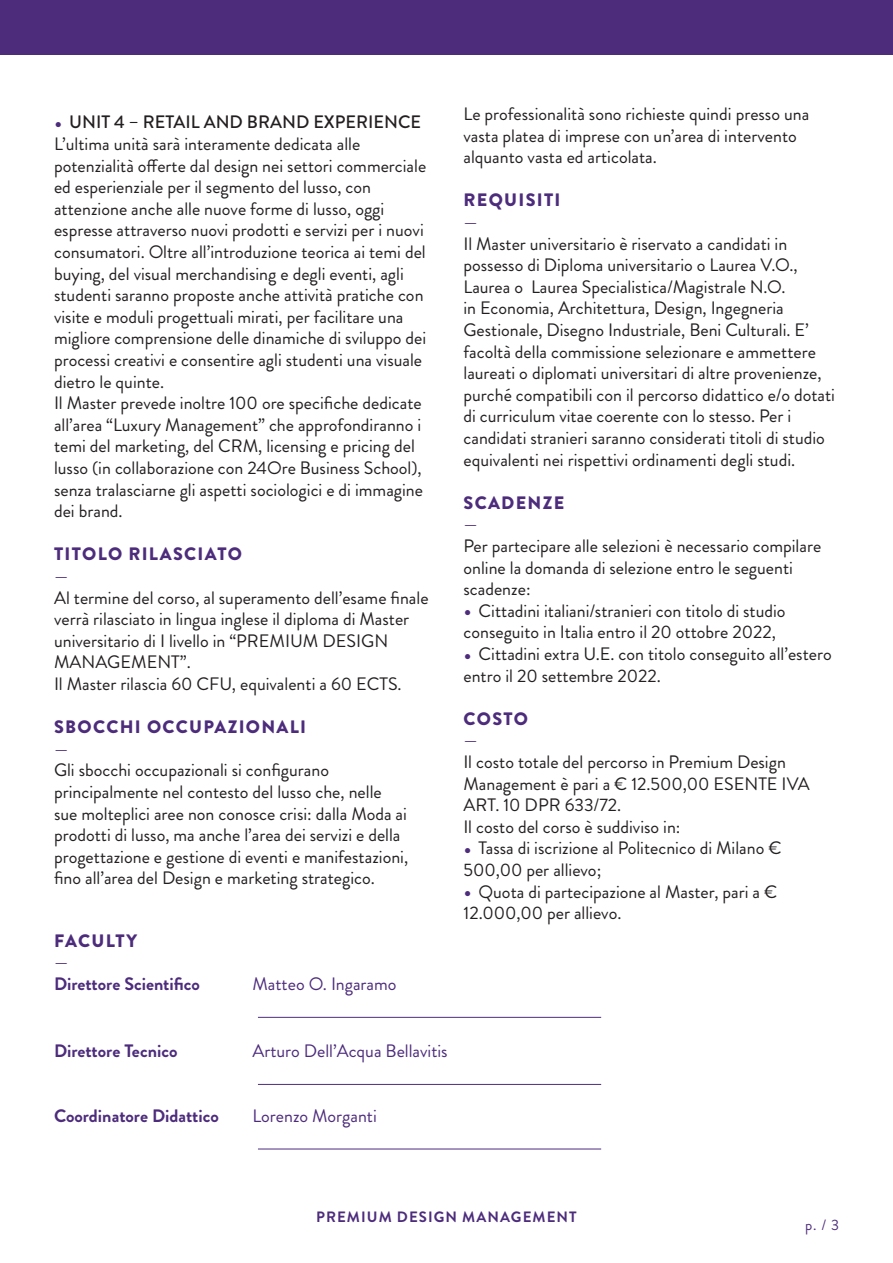
<style>
.page{position:relative;width:893px;height:1263px;background:#fff}
.page>*{position:absolute;margin:0;border:0;box-sizing:border-box;transform-origin:0 0}
.t1{font:18px/21.6px "Brandon Grotesque";color:#231f20}
.t2{font:900 18px "Brandon Grotesque";letter-spacing:.07em;color:#4d2c7c}
.t3{font:18px "Brandon Grotesque";color:#4d2c7c}
.t4{font:700 18px "Brandon Grotesque";color:#4d2c7c}
.t5{font:700 15px "Brandon Grotesque";letter-spacing:.07em;color:#4d2c7c}
.t6{font:15px "Brandon Grotesque";color:#4d2c7c}
.s1{font-size:24px;color:#4d2c7c}
.s2{font-weight:500}
</style>
<div class="page">
<div style="left:0;top:0;width:893px;height:54px;background:#4d2c7c"></div>
<hr style="left:258px;top:1017px;width:343px;height:1px;background:#4d2c7c">
<hr style="left:258px;top:1084px;width:343px;height:1px;background:#4d2c7c">
<hr style="left:258px;top:1148px;width:343px;height:1px;background:#4d2c7c">
<p class="t1" style="left:54px;top:112px;width:374px"><span class="s1">•</span> <span class="s2">UNIT 4 – RETAIL AND BRAND EXPERIENCE </span>L’ultima unità sarà interamente dedicata alle potenzialità offerte dal design nei settori commerciale ed esperienziale per il segmento del lusso, con attenzione anche alle nuove forme di lusso, oggi espresse attraverso nuovi prodotti e servizi per i nuovi consumatori. Oltre all’introduzione teorica ai temi del buying, del visual merchandising e degli eventi, agli studenti saranno proposte anche attività pratiche con visite e moduli progettuali mirati, per facilitare una migliore comprensione delle dinamiche di sviluppo dei processi creativi e consentire agli studenti una visuale dietro le quinte.<br>Il Master prevede inoltre 100 ore specifiche dedicate all’area “Luxury Management” che approfondiranno i temi del marketing, del CRM, licensing e pricing del lusso (in collaborazione con 24Ore Business School), senza tralasciarne gli aspetti sociologici e di immagine dei brand.</p>
<p class="t2" style="left:54px;top:541px;width:189px">TITOLO RILASCIATO</p>
<p class="t3" style="left:54px;top:563px;width:16px">—</p>
<p class="t1" style="left:54px;top:587px;width:376px">Al termine del corso, al superamento dell’esame finale verrà rilasciato in lingua inglese il diploma di Master universitario di I livello in “PREMIUM DESIGN MANAGEMENT”.<br>Il Master rilascia 60 CFU, equivalenti a 60 ECTS.</p>
<p class="t2" style="left:54px;top:714px;width:253px">SBOCCHI OCCUPAZIONALI</p>
<p class="t3" style="left:54px;top:736px;width:16px">—</p>
<p class="t1" style="left:54px;top:760px;width:356px">Gli sbocchi occupazionali si configurano principalmente nel contesto del lusso che, nelle sue molteplici aree non conosce crisi: dalla Moda ai prodotti di lusso, ma anche l’area dei servizi e della progettazione e gestione di eventi e manifestazioni, fino all’area del Design e marketing strategico.</p>
<p class="t2" style="left:54px;top:928px;width:85px">FACULTY</p>
<p class="t3" style="left:54px;top:950px;width:16px">—</p>
<p class="t4" style="left:54px;top:971px;width:147px">Direttore Scientifico</p>
<p class="t3" style="left:252px;top:971px;width:146px">Matteo O. Ingaramo</p>
<p class="t1" style="left:463px;top:103px;width:347px">Le professionalità sono richieste quindi presso una vasta platea di imprese con un’area di intervento alquanto vasta ed articolata.</p>
<p class="t2" style="left:464px;top:187px;width:98px">REQUISITI</p>
<p class="t3" style="left:463px;top:209px;width:16px">—</p>
<p class="t1" style="left:463px;top:233px;width:373px">Il Master universitario è riservato a candidati in possesso di Diploma universitario o Laurea V.O., Laurea o Laurea Specialistica/Magistrale N.O.<br>in Economia, Architettura, Design, Ingegneria Gestionale, Disegno Industriale, Beni Culturali. E’ facoltà della commissione selezionare e ammettere laureati o diplomati universitari di altre provenienze, purché compatibili con il percorso didattico e/o dotati di curriculum vitae coerente con lo stesso. Per i candidati stranieri saranno considerati titoli di studio equivalenti nei rispettivi ordinamenti degli studi.</p>
<p class="t2" style="left:464px;top:490px;width:102px">SCADENZE</p>
<p class="t3" style="left:463px;top:512px;width:16px">—</p>
<p class="t1" style="left:463px;top:535px;width:359px">Per partecipare alle selezioni è necessario compilare online la domanda di selezione entro le seguenti scadenze:</p>
<p class="t1" style="left:463px;top:600px;width:324px"><span class="s1">•</span> Cittadini italiani/stranieri con titolo di studio conseguito in Italia entro il 20 ottobre 2022,</p>
<p class="t1" style="left:463px;top:643px;width:370px"><span class="s1">•</span> Cittadini extra U.E. con titolo conseguito all’estero entro il 20 settembre 2022.</p>
<p class="t2" style="left:464px;top:706px;width:66px">COSTO</p>
<p class="t3" style="left:463px;top:728px;width:16px">—</p>
<p class="t1" style="left:463px;top:751px;width:348px">Il costo totale del percorso in Premium Design Management è pari a € 12.500,00 ESENTE IVA ART. 10 DPR 633/72.<br>Il costo del corso è suddiviso in:</p>
<p class="t1" style="left:463px;top:838px;width:319px"><span class="s1">•</span> Tassa di iscrizione al Politecnico di Milano €<br>500,00 per allievo;</p>
<p class="t1" style="left:463px;top:881px;width:315px"><span class="s1">•</span> Quota di partecipazione al Master, pari a €<br>12.000,00 per allievo.</p>
<p class="t4" style="left:54px;top:1038px;width:125px">Direttore Tecnico</p>
<p class="t4" style="left:54px;top:1103px;width:166px">Coordinatore Didattico</p>
<p class="t3" style="left:252px;top:1038px;width:197px">Arturo Dell’Acqua Bellavitis</p>
<p class="t3" style="left:252px;top:1103px;width:126px">Lorenzo Morganti</p>
<p class="t5" style="left:316px;top:1206px;width:262px">PREMIUM DESIGN MANAGEMENT</p>
<p class="t6" style="left:805px;top:1214px;width:35px">p. / 3</p>
</div>
